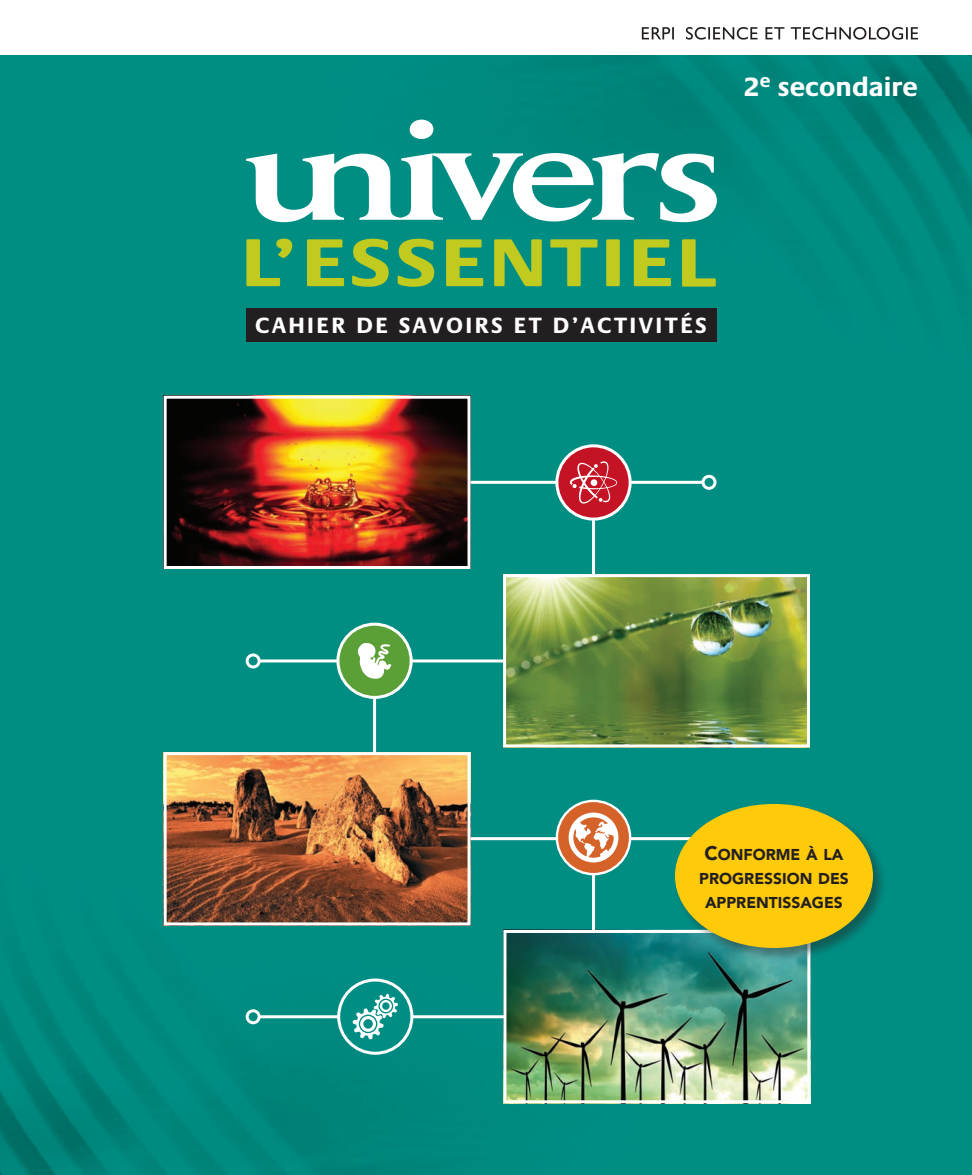
<style>
.page{position:relative;width:972px;height:1175px;background:#fff}
.page>*{position:absolute;margin:0;border:0;box-sizing:border-box;transform-origin:0 0}
.t1{font:700 27px "Praxis LT Pro";color:#fff}
.t2{font:700 22.5px "Praxis LT Pro";letter-spacing:.11em;color:#fff}
.t3{font:15.6px/24px "Avenir Black SC800";color:#231f20;text-align:center}
.s1{font-size:19.5px}
</style>
<div class="page">
<img style="left:0;top:55px;width:972px;height:1119px">
<svg style="left:642px;top:27px;width:276px;height:13px"></svg>
<div style="left:246px;top:308px;width:471px;height:33px;background:#231f20"></div>
<svg style="left:246px;top:239px;width:425px;height:48px"></svg>
<svg style="left:682px;top:239px;width:34px;height:47px"></svg>
<div style="left:410px;top:120px;width:23px;height:19px;background:#fff;border-radius:50%"></div>
<svg style="left:246px;top:153px;width:471px;height:69px"></svg>
<img style="left:507px;top:578px;width:299px;height:165px">
<div style="left:503px;top:574px;width:307px;height:173px;border:3px solid #fff"></div>
<img style="left:168px;top:399px;width:299px;height:166px">
<div style="left:164px;top:395px;width:307px;height:174px;border:3px solid #fff"></div>
<img style="left:168px;top:756px;width:299px;height:165px">
<div style="left:164px;top:752px;width:307px;height:173px;border:3px solid #fff"></div>
<img style="left:507px;top:934px;width:299px;height:165px">
<div style="left:503px;top:930px;width:307px;height:173px;border:3px solid #fff"></div>
<hr style="left:592px;top:520px;width:3px;height:54px;background:#fff">
<hr style="left:471px;top:481px;width:232px;height:3px;background:#fff">
<div style="left:702px;top:475px;width:15px;height:15px;border:3px solid #fff;border-radius:50%"></div>
<div style="left:557px;top:446px;width:73px;height:73px;background:#c41324;border-radius:50%"></div>
<div style="left:555px;top:444px;width:77px;height:76px;border:3px solid #fff;border-radius:50%"></div>
<svg style="left:570px;top:461px;width:47px;height:43px"></svg>
<hr style="left:373px;top:697px;width:3px;height:57px;background:#fff">
<hr style="left:259px;top:659px;width:244px;height:3px;background:#fff">
<div style="left:246px;top:653px;width:15px;height:15px;border:3px solid #fff;border-radius:50%"></div>
<div style="left:338px;top:624px;width:73px;height:73px;background:#5b9f37;border-radius:50%"></div>
<div style="left:336px;top:622px;width:77px;height:77px;border:3px solid #fff;border-radius:50%"></div>
<svg style="left:358px;top:642px;width:34px;height:37px"></svg>
<hr style="left:592px;top:872px;width:3px;height:59px;background:#fff">
<hr style="left:471px;top:837px;width:232px;height:3px;background:#fff">
<svg style="left:557px;top:801px;width:73px;height:73px;fill:#d46229"></svg>
<div style="left:556px;top:799px;width:75px;height:76px;border:2px solid #fff;border-radius:50%"></div>
<svg style="left:569px;top:812px;width:49px;height:50px"></svg>
<hr style="left:259px;top:1015px;width:246px;height:3px;background:#fff">
<div style="left:246px;top:1009px;width:15px;height:15px;border:3px solid #fff;border-radius:50%"></div>
<div style="left:339px;top:980px;width:73px;height:73px;background:#008e84;border-radius:50%"></div>
<div style="left:337px;top:978px;width:76px;height:76px;border:3px solid #fff;border-radius:50%"></div>
<svg style="left:353px;top:994px;width:45px;height:45px"></svg>
<div style="left:673px;top:802px;width:215px;height:160px;background:#231f20;opacity:.45"></div>
<div style="left:675px;top:804px;width:198px;height:144px;background:#feca0a;border-radius:50%"></div>
<h1 class="t1" style="left:743px;top:70px;width:176px">2<sup>E</sup> SECONDAIRE</h1>
<h2 class="t2" style="left:255px;top:312px;width:453px">CAHIER DE SAVOIRS ET D’ACTIVITÉS</h2>
<p class="t3" style="left:699px;top:842px;width:151px"><span class="s1">C</span>ONFORME À LA<br>PROGRESSION DES<br>APPRENTISSAGES</p>
</div>
